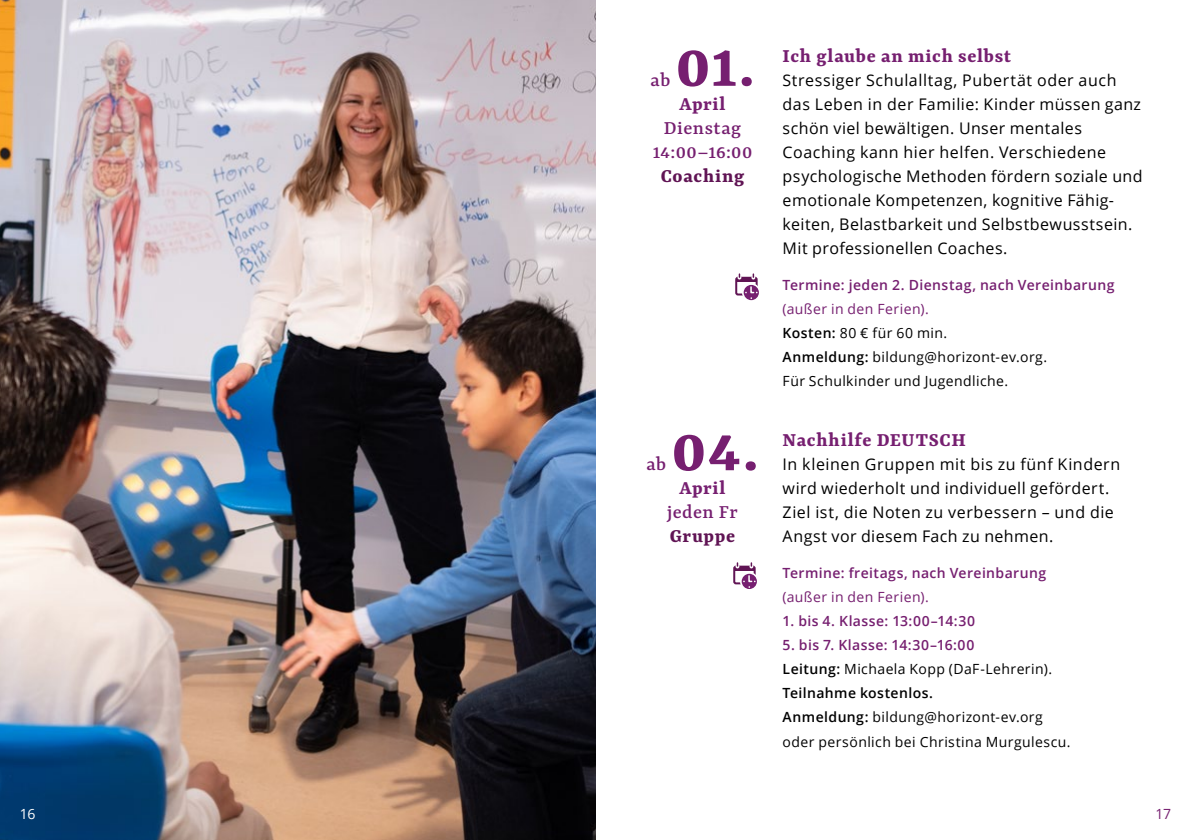
<style>
.page{position:relative;width:1191px;height:840px;background:#fff}
.page>*{position:absolute;margin:0;border:0;box-sizing:border-box;transform-origin:0 0}
.t1{font:700 69px "Yrsa";color:#761f70}
.t2{font:700 21px "Yrsa";letter-spacing:.035em;color:#761f70}
.t3{font:500 21px/24px "Yrsa";letter-spacing:.025em;color:#761f70;text-align:center}
.t4{font:700 21px "Yrsa";letter-spacing:.035em;color:#601454}
.t5{font:16px/24px "Open Sans";letter-spacing:.03em;color:#000}
.t6{font:14px/24px "Open Sans";letter-spacing:.03em;color:#000}
.t7{font:600 14px "Open Sans";letter-spacing:.03em;color:#761f70}
.t8{font:14px "Open Sans";letter-spacing:.03em;color:#761f70}
.t9{font:14px "Open Sans";color:#fff}
.s1{color:#761f70}
.s2{font-weight:600}
.s3{font-weight:600;color:#761f70}
</style>
<div class="page">
<img style="left:0;top:0;width:595px;height:839px">
<div style="left:735px;top:276px;width:22px;height:19px;border:2px solid #601454;border-radius:2px"></div>
<hr style="left:736px;top:278px;width:20px;height:4px;background:#601454">
<svg style="left:737px;top:274px;width:4px;height:5px"></svg>
<svg style="left:751px;top:274px;width:4px;height:5px"></svg>
<div style="left:742px;top:283px;width:18px;height:18px;border:2px solid #fff;border-radius:50%"></div>
<svg style="left:745px;top:285px;width:12px;height:14px"></svg>
<div style="left:733px;top:565px;width:22px;height:19px;border:2px solid #601454;border-radius:2px"></div>
<svg style="left:734px;top:566px;width:20px;height:4px"></svg>
<svg style="left:735px;top:562px;width:4px;height:6px"></svg>
<svg style="left:749px;top:562px;width:4px;height:6px"></svg>
<div style="left:740px;top:572px;width:18px;height:18px;border:2px solid #fff;border-radius:50%"></div>
<svg style="left:743px;top:574px;width:12px;height:13px"></svg>
<h1 class="t1" style="left:675px;top:27px;width:81px">01.</h1>
<h2 class="t2" style="left:679px;top:92px;width:47px">April</h2>
<h2 class="t3" style="left:652px;top:115px;width:101px">Dienstag<br>14:00–16:00</h2>
<h2 class="t4" style="left:661px;top:164px;width:85px">Coaching</h2>
<h2 class="t3" style="left:650px;top:67px;width:21px">ab</h2>
<h1 class="t1" style="left:671px;top:411px;width:89px">04.</h1>
<h2 class="t2" style="left:679px;top:476px;width:47px">April</h2>
<h2 class="t3" style="left:667px;top:499px;width:72px">jeden Fr</h2>
<h2 class="t4" style="left:670px;top:524px;width:67px">Gruppe</h2>
<h2 class="t3" style="left:646px;top:451px;width:21px">ab</h2>
<h2 class="t2" style="left:782px;top:44px;width:230px">Ich glaube an mich selbst</h2>
<p class="t5" style="left:782px;top:67px;width:361px">Stressiger Schulalltag, Pubertät oder auch das Leben in der Familie: Kinder müssen ganz schön viel bewältigen. Unser mentales Coaching kann hier helfen. Verschiedene psychologische Methoden fördern soziale und emotionale Kompetenzen, kognitive Fähig&shy;keiten, Belastbarkeit und Selbstbewusstsein.<br>Mit professionellen Coaches.</p>
<p class="t7" style="left:782px;top:275px;width:333px">Termine: jeden 2. Dienstag, nach Vereinbarung</p>
<p class="t6" style="left:782px;top:296px;width:266px"><span class="s1">(außer in den Ferien).<br></span><span class="s2">Kosten:</span> 80 € für 60 min.<br><span class="s2">Anmeldung:</span> bildung@horizont-ev.org.<br>Für Schulkinder und Jugendliche.</p>
<h2 class="t2" style="left:782px;top:428px;width:185px">Nachhilfe DEUTSCH</h2>
<p class="t5" style="left:782px;top:451px;width:339px">In kleinen Gruppen mit bis zu fünf Kindern wird wiederholt und individuell gefördert.<br>Ziel ist, die Noten zu verbessern – und die Angst vor diesem Fach zu nehmen.</p>
<p class="t7" style="left:782px;top:563px;width:265px">Termine: freitags, nach Vereinbarung</p>
<p class="t8" style="left:782px;top:587px;width:148px">(außer in den Ferien).</p>
<p class="t7" style="left:782px;top:611px;width:194px">1. bis 4. Klasse: 13:00–14:30</p>
<p class="t6" style="left:782px;top:632px;width:289px"><span class="s3">5. bis 7. Klasse: 14:30–16:00<br></span><span class="s2">Leitung:</span> Michaela Kopp (DaF-Lehrerin).<br><span class="s2">Teilnahme kostenlos.<br>Anmeldung:</span> bildung@horizont-ev.org oder persönlich bei Christina Murgulescu.</p>
<p class="t9" style="left:20px;top:803px;width:17px">16</p>
<p class="t8" style="left:1155px;top:803px;width:17px">17</p>
</div>
